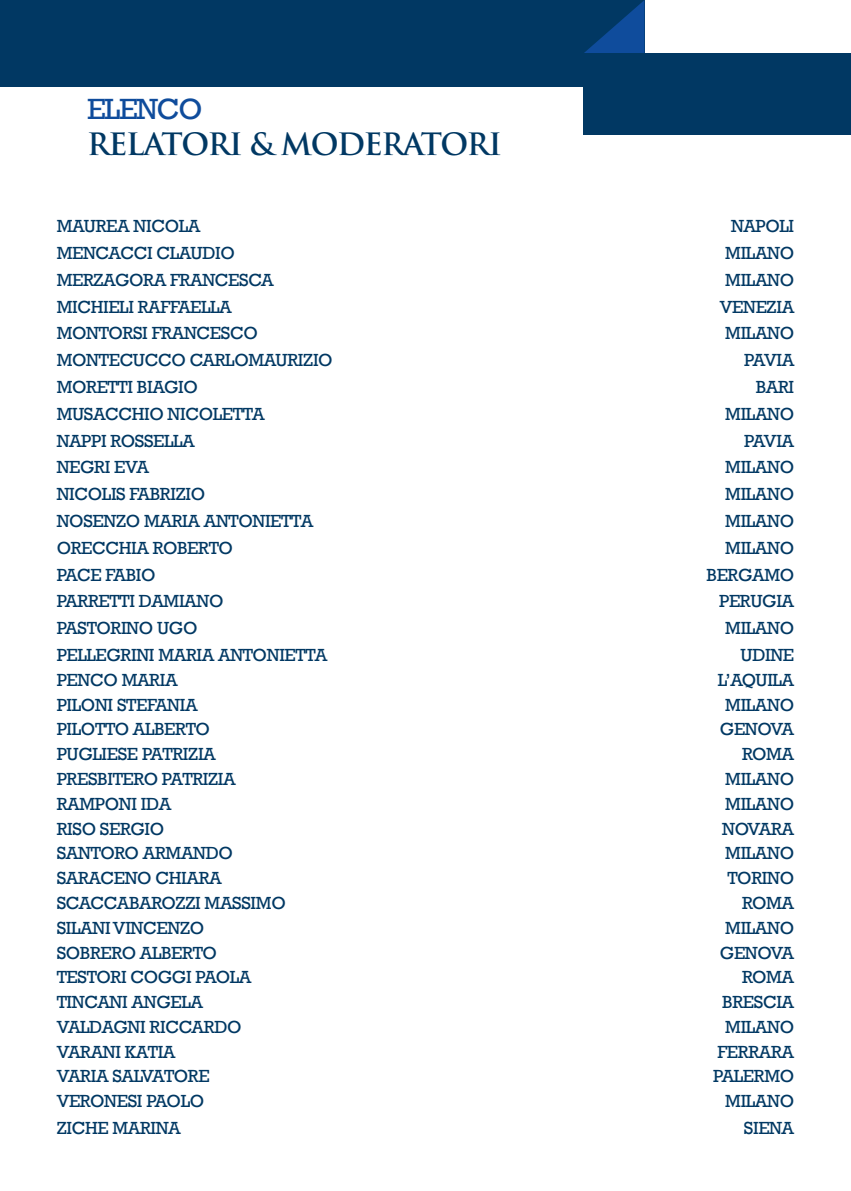
<style>
.page{position:relative;width:851px;height:1191px;background:#fff}
.page>*{position:absolute;margin:0;border:0;box-sizing:border-box;transform-origin:0 0}
.t1{font:700 30px "Trajan Pro";letter-spacing:-.05em;color:#013863}
.t2{font:30px "Rockwell";letter-spacing:-.04em;color:#0f4c9c}
.t3{font:18px "Rockwell";letter-spacing:-.02em;color:#013863}
</style>
<div class="page">
<div style="left:0;top:0;width:644px;height:87px;background:#013863"></div>
<svg style="left:584px;top:1px;width:60px;height:52px"></svg>
<div style="left:583px;top:53px;width:267px;height:81px;background:#013863"></div>
<h1 class="t2" style="left:87px;top:91px;width:117px">ELENCO</h1>
<h1 class="t1" style="left:87px;top:125px;width:416px">RELATORI &amp; MODERATORI</h1>
<p class="t3" style="left:57px;top:216px;width:145px">MAUREA NICOLA</p>
<p class="t3" style="left:731px;top:216px;width:65px">NAPOLI</p>
<p class="t3" style="left:57px;top:243px;width:180px">MENCACCI CLAUDIO</p>
<p class="t3" style="left:725px;top:243px;width:70px">MILANO</p>
<p class="t3" style="left:57px;top:269px;width:218px">MERZAGORA FRANCESCA</p>
<p class="t3" style="left:725px;top:269px;width:70px">MILANO</p>
<p class="t3" style="left:57px;top:296px;width:176px">MICHIELI RAFFAELLA</p>
<p class="t3" style="left:719px;top:296px;width:76px">VENEZIA</p>
<p class="t3" style="left:57px;top:323px;width:202px">MONTORSI FRANCESCO</p>
<p class="t3" style="left:725px;top:323px;width:70px">MILANO</p>
<p class="t3" style="left:57px;top:350px;width:277px">MONTECUCCO CARLOMAURIZIO</p>
<p class="t3" style="left:744px;top:350px;width:51px">PAVIA</p>
<p class="t3" style="left:57px;top:376px;width:143px">MORETTI BIAGIO</p>
<p class="t3" style="left:755px;top:376px;width:40px">BARI</p>
<p class="t3" style="left:57px;top:403px;width:209px">MUSACCHIO NICOLETTA</p>
<p class="t3" style="left:725px;top:403px;width:70px">MILANO</p>
<p class="t3" style="left:57px;top:430px;width:139px">NAPPI ROSSELLA</p>
<p class="t3" style="left:744px;top:430px;width:51px">PAVIA</p>
<p class="t3" style="left:57px;top:457px;width:94px">NEGRI EVA</p>
<p class="t3" style="left:725px;top:457px;width:70px">MILANO</p>
<p class="t3" style="left:57px;top:484px;width:150px">NICOLIS FABRIZIO</p>
<p class="t3" style="left:725px;top:484px;width:70px">MILANO</p>
<p class="t3" style="left:57px;top:510px;width:258px">NOSENZO MARIA ANTONIETTA</p>
<p class="t3" style="left:725px;top:510px;width:70px">MILANO</p>
<p class="t3" style="left:57px;top:537px;width:178px">ORECCHIA ROBERTO</p>
<p class="t3" style="left:725px;top:537px;width:70px">MILANO</p>
<p class="t3" style="left:57px;top:564px;width:100px">PACE FABIO</p>
<p class="t3" style="left:706px;top:564px;width:89px">BERGAMO</p>
<p class="t3" style="left:57px;top:591px;width:168px">PARRETTI DAMIANO</p>
<p class="t3" style="left:719px;top:591px;width:77px">PERUGIA</p>
<p class="t3" style="left:57px;top:617px;width:142px">PASTORINO UGO</p>
<p class="t3" style="left:725px;top:617px;width:70px">MILANO</p>
<p class="t3" style="left:57px;top:644px;width:272px">PELLEGRINI MARIA ANTONIETTA</p>
<p class="t3" style="left:740px;top:644px;width:55px">UDINE</p>
<p class="t3" style="left:57px;top:669px;width:122px">PENCO MARIA</p>
<p class="t3" style="left:717px;top:669px;width:78px">L’AQUILA</p>
<p class="t3" style="left:57px;top:694px;width:142px">PILONI STEFANIA</p>
<p class="t3" style="left:725px;top:694px;width:70px">MILANO</p>
<p class="t3" style="left:57px;top:719px;width:155px">PILOTTO ALBERTO</p>
<p class="t3" style="left:719px;top:719px;width:76px">GENOVA</p>
<p class="t3" style="left:57px;top:743px;width:161px">PUGLIESE PATRIZIA</p>
<p class="t3" style="left:741px;top:743px;width:54px">ROMA</p>
<p class="t3" style="left:57px;top:768px;width:180px">PRESBITERO PATRIZIA</p>
<p class="t3" style="left:725px;top:768px;width:70px">MILANO</p>
<p class="t3" style="left:57px;top:793px;width:116px">RAMPONI IDA</p>
<p class="t3" style="left:725px;top:793px;width:70px">MILANO</p>
<p class="t3" style="left:57px;top:818px;width:109px">RISO SERGIO</p>
<p class="t3" style="left:722px;top:818px;width:73px">NOVARA</p>
<p class="t3" style="left:57px;top:843px;width:178px">SANTORO ARMANDO</p>
<p class="t3" style="left:725px;top:843px;width:70px">MILANO</p>
<p class="t3" style="left:57px;top:867px;width:167px">SARACENO CHIARA</p>
<p class="t3" style="left:727px;top:867px;width:68px">TORINO</p>
<p class="t3" style="left:57px;top:892px;width:230px">SCACCABAROZZI MASSIMO</p>
<p class="t3" style="left:741px;top:892px;width:54px">ROMA</p>
<p class="t3" style="left:57px;top:917px;width:149px">SILANI VINCENZO</p>
<p class="t3" style="left:725px;top:917px;width:70px">MILANO</p>
<p class="t3" style="left:57px;top:942px;width:162px">SOBRERO ALBERTO</p>
<p class="t3" style="left:719px;top:942px;width:76px">GENOVA</p>
<p class="t3" style="left:57px;top:966px;width:196px">TESTORI COGGI PAOLA</p>
<p class="t3" style="left:741px;top:966px;width:54px">ROMA</p>
<p class="t3" style="left:57px;top:991px;width:148px">TINCANI ANGELA</p>
<p class="t3" style="left:722px;top:991px;width:73px">BRESCIA</p>
<p class="t3" style="left:57px;top:1016px;width:186px">VALDAGNI RICCARDO</p>
<p class="t3" style="left:725px;top:1016px;width:70px">MILANO</p>
<p class="t3" style="left:57px;top:1041px;width:120px">VARANI KATIA</p>
<p class="t3" style="left:717px;top:1041px;width:78px">FERRARA</p>
<p class="t3" style="left:57px;top:1066px;width:154px">VARIA SALVATORE</p>
<p class="t3" style="left:713px;top:1066px;width:83px">PALERMO</p>
<p class="t3" style="left:57px;top:1090px;width:149px">VERONESI PAOLO</p>
<p class="t3" style="left:725px;top:1090px;width:70px">MILANO</p>
<p class="t3" style="left:57px;top:1117px;width:126px">ZICHE MARINA</p>
<p class="t3" style="left:743px;top:1117px;width:52px">SIENA</p>
</div>
